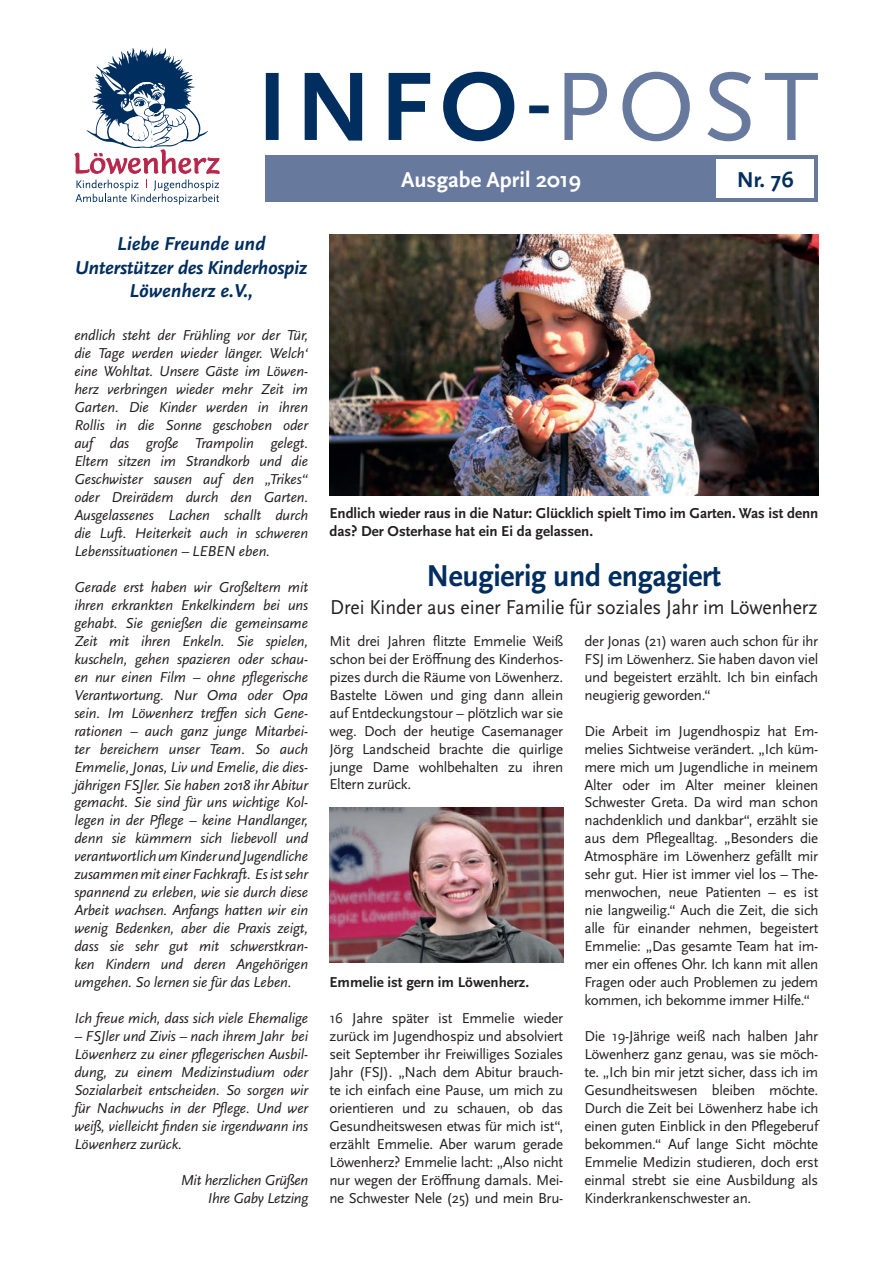
<style>
.page{position:relative;width:893px;height:1263px;background:#fff}
.page>*{position:absolute;margin:0;border:0;box-sizing:border-box;transform-origin:0 0}
.t1{font:700 31.5px "Scala Sans Pro";letter-spacing:-.01em;color:#002e5e;scale:.95 1}
.t2{font:700 22.5px "Scala Sans Pro";color:#fff}
.t3{font:700 22.5px "Scala Sans Pro";color:#002e5e}
.t4{font:21px "Scala Sans Pro";letter-spacing:-.005em;color:#231f20;scale:.94 1}
.t5{font:italic 700 19.5px/23.4px "Scala Sans Pro";letter-spacing:-.015em;color:#002e5e;text-align:center}
.t6{font:15px/18px "Scala Sans Pro";letter-spacing:-.02em;color:#231f20;text-align:justify}
.t7{font:italic 15px/18px "Scala Sans Pro";letter-spacing:-.01em;color:#231f20;text-align:justify}
.t8{font:700 15px/18px "Scala Sans Pro";color:#231f20}
</style>
<div class="page">
<div style="left:266px;top:156px;width:552px;height:46px;background:#68799e"></div>
<svg style="left:266px;top:72px;width:283px;height:69px"></svg>
<svg style="left:564px;top:72px;width:254px;height:69px"></svg>
<div style="left:716px;top:160px;width:98px;height:38px;background:#fff"></div>
<svg style="left:75px;top:47px;width:144px;height:158px"></svg>
<img style="left:329px;top:808px;width:234px;height:155px">
<img style="left:329px;top:234px;width:489px;height:261px">
<h3 class="t5" style="left:75px;top:232px;width:234px">Liebe Freunde und<br>Unterstützer des Kinderhospiz<br>Löwenherz e.V.,</h3>
<p class="t7" style="left:74px;top:327px;width:235px">endlich steht der Frühling vor der Tür, die Tage werden wieder länger. Welch‘ eine Wohltat. Unsere Gäste im Löwen&shy;herz verbringen wieder mehr Zeit im Garten. Die Kinder werden in ihren Rollis in die Sonne geschoben oder auf das große Trampolin gelegt.<br>Eltern sitzen im Strandkorb und die Geschwister sausen auf den „Trikes“ oder Dreirädern durch den Garten.<br>Ausgelassenes Lachen schallt durch die Luft. Heiterkeit auch in schweren Lebenssituationen – LEBEN eben.</p>
<p class="t7" style="left:74px;top:579px;width:235px">Gerade erst haben wir Großeltern mit ihren erkrankten Enkelkindern bei uns gehabt. Sie genießen die gemeinsame Zeit mit ihren Enkeln. Sie spielen, kuscheln, gehen spazieren oder schau&shy;en nur einen Film – ohne pflegerische Verantwortung. Nur Oma oder Opa sein. Im Löwenherz treffen sich Gene&shy;rationen – auch ganz junge Mitarbei&shy;ter bereichern unser Team. So auch Emmelie, Jonas, Liv und Emelie, die dies&shy;jährigen FSJler. Sie haben 2018 ihr Abitur gemacht. Sie sind für uns wichtige Kol&shy;legen in der Pflege – keine Handlanger, denn sie kümmern sich liebevoll und verantwortlich um Kinder und Jugendliche zusammen mit einer Fachkraft. Es ist sehr spannend zu erleben, wie sie durch diese Arbeit wachsen. Anfangs hatten wir ein wenig Bedenken, aber die Praxis zeigt, dass sie sehr gut mit schwerstkran&shy;ken Kindern und deren Angehörigen umgehen. So lernen sie für das Leben.</p>
<p class="t7" style="left:74px;top:1010px;width:235px">Ich freue mich, dass sich viele Ehemalige</p>
<p class="t7" style="left:74px;top:1028px;width:235px">– FSJler und Zivis – nach ihrem Jahr bei Löwenherz zu einer pflegerischen Ausbil&shy;dung, zu einem Medizinstudium oder Sozialarbeit entscheiden. So sorgen wir für Nachwuchs in der Pflege. Und wer weiß, vielleicht finden sie irgendwann ins Löwenherz zurück.</p>
<p class="t7" style="left:181px;top:1172px;width:129px;text-align:right">Mit herzlichen Grüßen<br>Ihre Gaby Letzing</p>
<h2 class="t2" style="left:401px;top:170px;width:181px">Ausgabe April 2019</h2>
<h2 class="t3" style="left:737px;top:170px;width:58px">Nr. 76</h2>
<p class="t8" style="left:329px;top:505px;width:490px">Endlich wieder raus in die Natur: Glücklich spielt Timo im Garten. Was ist denn das? Der Osterhase hat ein Ei da gelassen.</p>
<h1 class="t1" style="left:426px;top:561px;width:312px">Neugierig und engagiert</h1>
<h3 class="t4" style="left:330px;top:598px;width:520px">Drei Kinder aus einer Familie für soziales Jahr im Löwenherz</h3>
<p class="t6" style="left:584px;top:632px;width:235px">der Jonas (21) waren auch schon für ihr FSJ im Löwenherz. Sie haben davon viel und begeistert erzählt. Ich bin einfach neugierig geworden.“</p>
<p class="t6" style="left:584px;top:722px;width:235px">Die Arbeit im Jugendhospiz hat Em&shy;melies Sichtweise verändert. „Ich küm&shy;mere mich um Jugendliche in meinem Alter oder im Alter meiner kleinen Schwester Greta. Da wird man schon nachdenklich und dankbar“, erzählt sie aus dem Pflegealltag. „Besonders die Atmosphäre im Löwenherz gefällt mir sehr gut. Hier ist immer viel los – The&shy;menwochen, neue Patienten – es ist nie langweilig.“ Auch die Zeit, die sich alle für einander nehmen, begeistert Emmelie: „Das gesamte Team hat im&shy;mer ein offenes Ohr. Ich kann mit allen Fragen oder auch Problemen zu jedem kommen, ich bekomme immer Hilfe.“</p>
<p class="t6" style="left:584px;top:1028px;width:235px">Die 19-Jährige weiß nach halben Jahr Löwenherz ganz genau, was sie möch&shy;te. „Ich bin mir jetzt sicher, dass ich im Gesundheitswesen bleiben möchte.<br>Durch die Zeit bei Löwenherz habe ich einen guten Einblick in den Pflegeberuf bekommen.“ Auf lange Sicht möchte Emmelie Medizin studieren, doch erst einmal strebt sie eine Ausbildung als Kinderkrankenschwester an.</p>
<p class="t6" style="left:329px;top:632px;width:235px">Mit drei Jahren flitzte Emmelie Weiß schon bei der Eröffnung des Kinderhos&shy;pizes durch die Räume von Löwenherz.<br>Bastelte Löwen und ging dann allein auf Entdeckungstour – plötzlich war sie weg. Doch der heutige Casemanager Jörg Landscheid brachte die quirlige junge Dame wohlbehalten zu ihren Eltern zurück.</p>
<p class="t8" style="left:329px;top:974px;width:201px">Emmelie ist gern im Löwenherz.</p>
<p class="t6" style="left:329px;top:1010px;width:235px">16 Jahre später ist Emmelie wieder zurück im Jugendhospiz und absolviert seit September ihr Freiwilliges Soziales Jahr (FSJ). „Nach dem Abitur brauch&shy;te ich einfach eine Pause, um mich zu orientieren und zu schauen, ob das Gesundheitswesen etwas für mich ist“, erzählt Emmelie. Aber warum gerade Löwenherz? Emmelie lacht: „Also nicht nur wegen der Eröffnung damals. Mei&shy;ne Schwester Nele (25) und mein Bru-</p>
</div>
